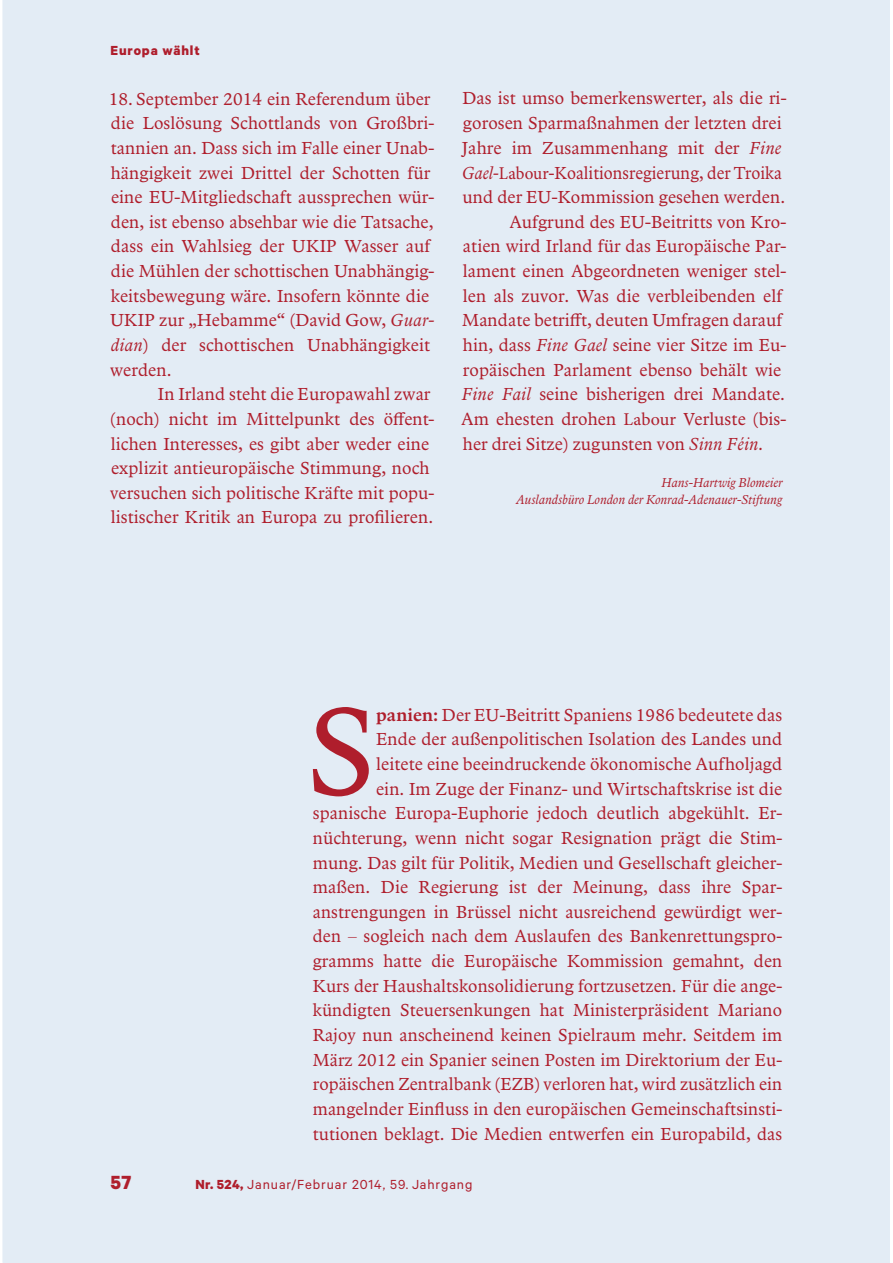
<style>
.page{position:relative;width:893px;height:1263px;background:#fff}
.page>*{position:absolute;margin:0;border:0;box-sizing:border-box;transform-origin:0 0}
.t1{font:128.85px "Arbesco DT";color:#af1e2c}
.t2{font:700 21.45px "Calibre";color:#af1e2c}
.t3{font:18px/24.6px "Arbesco DT";letter-spacing:.005em;color:#af1e2c}
.t4{font:18px "Arbesco DT";letter-spacing:.005em;color:#af1e2c;scale:.95 1}
.t5{font:14.85px "Calibre";letter-spacing:.06em;color:#af1e2c}
.t6{font:700 14.85px "Calibre";letter-spacing:.06em;color:#af1e2c}
.t7{font:italic 13.2px/17.1px "Arbesco DT";letter-spacing:.005em;color:#af1e2c;text-align:right}
.s1{font-style:italic}
.s2{font-family:"Minion Pro"}
.s3{font-weight:600}
.s4{font-weight:700}
</style>
<div class="page">
<div style="left:3px;top:0;width:887px;height:1263px;background:#e3ecf5"></div>
<p class="t6" style="left:110px;top:42px;width:91px">Europa wählt</p>
<p class="t3" style="left:109px;top:88px;width:327px">18. September 2014 ein Referendum über die Loslösung Schottlands von Großbri&shy;tannien an. Dass sich im Falle einer Unab&shy;hängigkeit zwei Drittel der Schotten für eine EU-Mitgliedschaft aussprechen wür&shy;den, ist ebenso absehbar wie die Tatsache, dass ein Wahlsieg der UKIP Wasser auf die Mühlen der schottischen Unabhängig&shy;keitsbewegung wäre. Insofern könnte die UKIP zur „Hebamme“ (David Gow, <span class="s1">Guar&shy;dian</span>) der schottischen Unabhängigkeit werden.</p>
<p class="t3" style="left:110px;top:383px;width:326px;text-indent:48px">In Irland steht die Europawahl zwar (noch) nicht im Mittelpunkt des öffent&shy;lichen Interesses, es gibt aber weder eine explizit antieuropäische Stimmung, noch versuchen sich politische Kräfte mit popu&shy;listischer Kritik an Europa zu profilieren.</p>
<p class="t3" style="left:462px;top:87px;width:326px">Das ist umso bemerkenswerter, als die ri-</p>
<p class="t3" style="left:463px;top:112px;width:320px">gorosen Sparmaßnahmen der letzten drei</p>
<p class="t3" style="left:462px;top:137px;width:321px">Jahre im Zusammenhang mit der <span class="s1">Fine</span></p>
<p class="t4" style="left:462px;top:166px;width:338px"><span class="s1">Gael-</span><span class="s2">Labour</span>-Koalitionsregierung, der Troika</p>
<p class="t3" style="left:462px;top:186px;width:324px">und der EU-Kommission gesehen werden.</p>
<p class="t3" style="left:510px;top:211px;width:278px">Aufgrund des EU-Beitritts von Kro-</p>
<p class="t3" style="left:463px;top:235px;width:325px">atien wird Irland für das Europäische Par-</p>
<p class="t3" style="left:463px;top:260px;width:325px">lament einen Abgeordneten weni ger stel-</p>
<p class="t3" style="left:463px;top:285px;width:321px">len als zuvor. Was die verbleibenden elf</p>
<p class="t3" style="left:462px;top:309px;width:322px">Mandate betrifft, deuten Umfragen darauf</p>
<p class="t3" style="left:463px;top:334px;width:325px">hin, dass <span class="s1">Fine Gael</span> seine vier Sitze im Eu-</p>
<p class="t3" style="left:463px;top:359px;width:320px">ropäischen Parlament ebenso behält wie</p>
<p class="t3" style="left:462px;top:383px;width:325px"><span class="s1">Fine Fail</span> seine bisherigen drei Mandate.</p>
<p class="t3" style="left:461px;top:408px;width:326px">Am ehesten drohen <span class="s2">Labour</span> Verluste (bis-</p>
<p class="t3" style="left:463px;top:432px;width:302px">her drei Sitze) zugunsten von <span class="s1">Sinn Féin.</span></p>
<p class="t7" style="left:516px;top:475px;width:268px">Hans-Hartwig Blomeier<br>Auslandsbüro London der Konrad-Adenauer-Stiftung</p>
<h1 class="t1" style="left:307px;top:702px;width:70px">S</h1>
<p class="t3" style="left:313px;top:704px;width:471px;text-align:right"><span class="s3">panien:</span> Der EU-Beitritt Spaniens 1986 bedeutete das<br>Ende der außenpolitischen Isolation des Landes und<br>leitete eine beeindruckende ökonomische Aufholjagd<br>ein. Im Zuge der Finanz- und Wirtschaftskrise ist die spanische Europa-Euphorie jedoch deutlich abgekühlt. Er&shy;nüchterung, wenn nicht sogar Resignation prägt die Stim&shy;mung. Das gilt für Politik, Medien und Gesellschaft gleicher&shy;maßen. Die Regierung ist der Meinung, dass ihre Spar&shy;anstrengungen in Brüssel nicht ausreichend gewürdigt wer&shy;den – sogleich nach dem Auslaufen des Bankenrettungspro&shy;gramms hatte die Europäische Kommission gemahnt, den Kurs der Haushaltskonsolidierung fortzusetzen. Für die ange&shy;kündigten Steuersenkungen hat Ministerpräsident Mariano Rajoy nun anscheinend keinen Spielraum mehr. Seitdem im März 2012 ein Spanier seinen Posten im Direktorium der Eu&shy;ropäischen Zentralbank (EZB) verloren hat, wird zusätzlich ein mangelnder Einfluss in den europäischen Gemeinschaftsinsti&shy;tutionen beklagt. Die Medien entwerfen ein Europabild, das</p>
<p class="t2" style="left:110px;top:1169px;width:23px">57</p>
<p class="t5" style="left:195px;top:1179px;width:278px"><span class="s4">Nr. 524,</span> Januar/Februar 2014, 59. Jahrgang</p>
</div>
